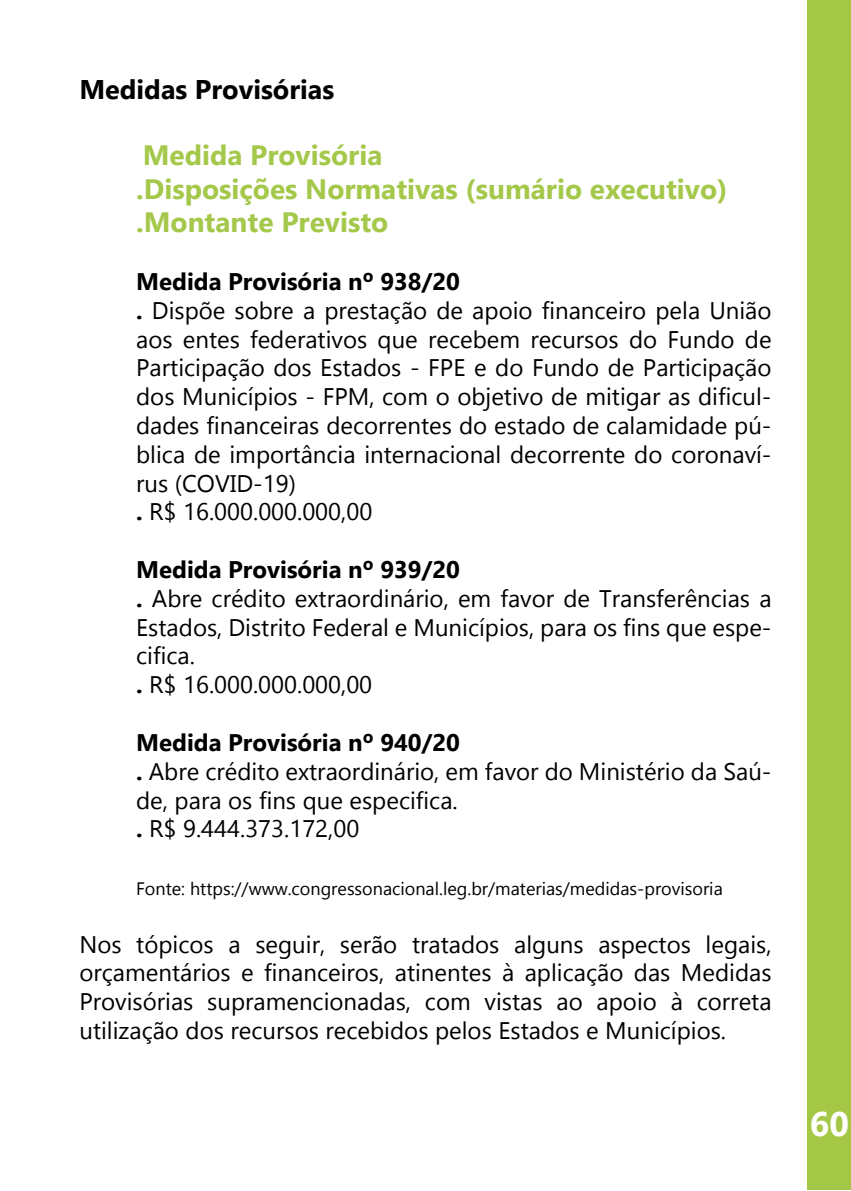
<style>
.page{position:relative;width:851px;height:1191px;background:#fff}
.page>*{position:absolute;margin:0;border:0;box-sizing:border-box;transform-origin:0 0}
.t1{font:700 34px "Gadugi";color:#fff}
.t2{font:700 28px/33.6px "Gadugi";color:#a4c84a}
.t3{font:700 27px "Gadugi";color:#000}
.t4{font:24px/28.8px "Gadugi";color:#000}
.t5{font:18px "Gadugi";color:#000}
.s1{font-weight:700}
</style>
<div class="page">
<div style="left:807px;top:0;width:43px;height:1190px;background:#a4c845"></div>
<p class="t3" style="left:79px;top:73px;width:256px">Medidas Provisórias</p>
<p class="t2" style="left:136px;top:138px;width:593px">Medida Provisória<br>.Disposições Normativas (sumário executivo) .Montante Previsto</p>
<p class="t4" style="left:136px;top:267px;width:637px"><span class="s1">Medida Provisória nº 938/20<br>.</span> Dispõe sobre a prestação de apoio financeiro pela União aos entes federativos que recebem recursos do Fundo de Participação dos Estados - FPE e do Fundo de Participação dos Municípios - FPM, com o objetivo de mitigar as dificul&shy;dades financeiras decorrentes do estado de calamidade pú&shy;blica de importância internacional decorrente do coronaví&shy;rus (COVID-19)<br><span class="s1">.</span> R$ 16.000.000.000,00</p>
<p class="t4" style="left:136px;top:555px;width:636px"><span class="s1">Medida Provisória nº 939/20<br>.</span> Abre crédito extraordinário, em favor de Transferências a Estados, Distrito Federal e Municípios, para os fins que espe&shy;cifica.<br><span class="s1">.</span> R$ 16.000.000.000,00</p>
<p class="t4" style="left:136px;top:728px;width:636px"><span class="s1">Medida Provisória nº 940/20<br>.</span> Abre crédito extraordinário, em favor do Ministério da Saú&shy;de, para os fins que especifica.<br><span class="s1">.</span> R$ 9.444.373.172,00</p>
<p class="t5" style="left:136px;top:877px;width:588px">Fonte: https://www.congressonacional.leg.br/materias/medidas-provisoria</p>
<p class="t4" style="left:79px;top:929px;width:693px;text-align:justify">Nos tópicos a seguir, serão tratados alguns aspectos legais, orçamentários e financeiros, atinentes à aplicação das Medidas Provisórias supramencionadas, com vistas ao apoio à correta utilização dos recursos recebidos pelos Estados e Municípios.</p>
<h1 class="t1" style="left:809px;top:1103px;width:41px">60</h1>
</div>
